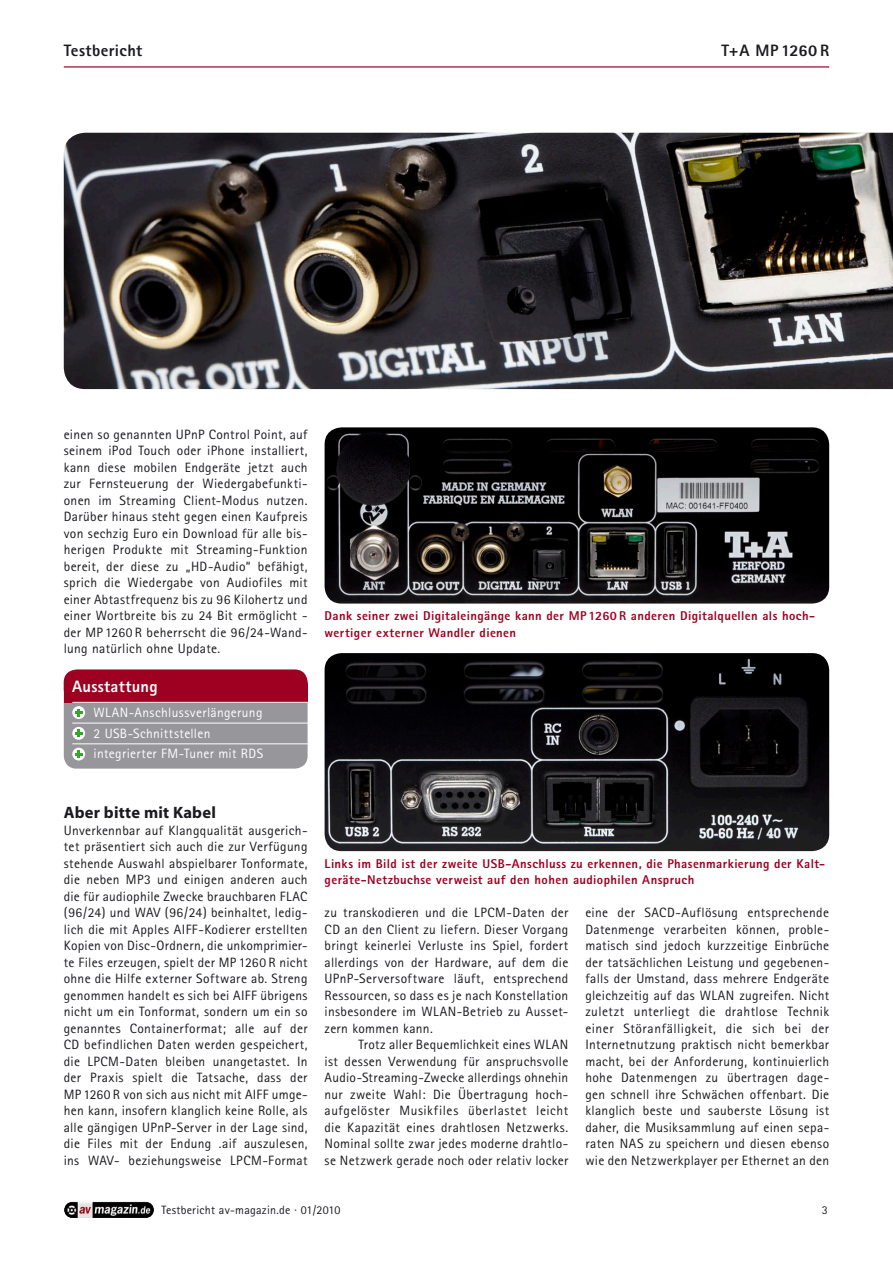
<style>
.page{position:relative;width:893px;height:1263px;background:#fff}
.page>*{position:absolute;margin:0;border:0;box-sizing:border-box;transform-origin:0 0}
.Absatzformat_6{font:800 16.5px "Rotis Sans Serif";letter-spacing:.02em;color:#1a1a1f}
.Subheads{font:700 16.5px "Myriad";letter-spacing:.01em;color:#1a1a1f}
.TAB_Heads{font:800 16.5px "Rotis Sans Serif";letter-spacing:.015em;color:#fff}
.Brot{font:13.5px/16.5px "Rotis Sans Serif";letter-spacing:.025em;color:#1a1a1f;text-align:justify}
.Brot_ohne_Einzug{font:13.5px/16.5px "Rotis Sans Serif";letter-spacing:.025em;color:#1a1a1f;text-align:justify}
.Kiste{font:13.5px "Rotis Sans Serif";letter-spacing:.025em;color:#fff}
.Kiste_ohne_Linie{font:13.5px "Rotis Sans Serif";letter-spacing:.02em;color:#fff}
.BUs{font:800 12.75px/16.5px "Rotis Sans Serif";letter-spacing:.03em;color:#9e0021}
._8pt{font:12px "Rotis Sans Serif";letter-spacing:.02em;color:#1a1a1f}
</style>
<div class="page">
<img style="left:64px;top:133px;width:829px;height:256px">
<hr style="left:64px;top:66px;width:765px;height:2px;background:#9e0021">
<img style="left:64px;top:1202px;width:90px;height:16px">
<svg style="left:64px;top:670px;width:244px;height:99px;background:#9d6b78"></svg>
<img style="left:325px;top:427px;width:504px;height:177px">
<img style="left:325px;top:653px;width:504px;height:198px">
<p class="Absatzformat_6" style="left:64px;top:40px;width:80px">Testbericht</p>
<p class="Absatzformat_6" style="left:721px;top:40px;width:109px">T+A MP 1260 R</p>
<p class="Brot" style="left:64px;top:426px;width:245px">einen so genannten UPnP Control Point, auf seinem iPod Touch oder iPhone installiert, kann diese mobilen Endgeräte jetzt auch zur Fernsteuerung der Wiedergabefunkti&shy;onen im Streaming Client-Modus nutzen.<br>Darüber hinaus steht gegen einen Kaufpreis von sechzig Euro ein Download für alle bis&shy;herigen Produkte mit Streaming-Funktion bereit, der diese zu „HD-Audio“ befähigt, sprich die Wiedergabe von Audiofiles mit einer Abtastfrequenz bis zu 96 Kilohertz und einer Wortbreite bis zu 24 Bit ermöglicht - der MP 1260 R beherrscht die 96/24-Wand&shy;lung natürlich ohne Update.</p>
<p class="TAB_Heads" style="left:72px;top:675px;width:87px">Ausstattung</p>
<p class="Kiste" style="left:94px;top:704px;width:170px">WLAN-Anschlussverlängerung</p>
<p class="Kiste" style="left:94px;top:725px;width:118px">2 USB-Schnittstellen</p>
<p class="Kiste_ohne_Linie" style="left:94px;top:746px;width:171px">integrierter FM-Tuner mit RDS</p>
<p class="BUs" style="left:325px;top:607px;width:492px">Dank seiner zwei Digitaleingänge kann der MP 1260 R anderen Digitalquellen als hoch&shy;wertiger externer Wandler dienen</p>
<p class="Subheads" style="left:64px;top:804px;width:154px">Aber bitte mit Kabel</p>
<p class="Brot_ohne_Einzug" style="left:64px;top:822px;width:245px">Unverkennbar auf Klangqualität ausgerich&shy;tet präsentiert sich auch die zur Verfügung stehende Auswahl abspielbarer Tonformate, die neben MP3 und einigen anderen auch die für audiophile Zwecke brauchbaren FLAC (96/24) und WAV (96/24) beinhaltet, ledig&shy;lich die mit Apples AIFF-Kodierer erstellten Kopien von Disc-Ordnern, die unkomprimier&shy;te Files erzeugen, spielt der MP 1260 R nicht ohne die Hilfe externer Software ab. Streng genommen handelt es sich bei AIFF übrigens nicht um ein Tonformat, sondern um ein so genanntes Containerformat; alle auf der CD befindlichen Daten werden gespeichert, die LPCM-Daten bleiben unangetastet. In der Praxis spielt die Tatsache, dass der MP 1260 R von sich aus nicht mit AIFF umge&shy;hen kann, insofern klanglich keine Rolle, als alle gängigen UPnP-Server in der Lage sind, die Files mit der Endung .aif auszulesen, ins WAV- beziehungsweise LPCM-Format</p>
<p class="BUs" style="left:325px;top:855px;width:502px">Links im Bild ist der zweite USB-Anschluss zu erkennen, die Phasenmarkierung der Kalt&shy;geräte-Netzbuchse verweist auf den hohen audiophilen Anspruch</p>
<p class="Brot_ohne_Einzug" style="left:325px;top:904px;width:245px">zu transkodieren und die LPCM-Daten der CD an den Client zu liefern. Dieser Vorgang bringt keinerlei Verluste ins Spiel, fordert allerdings von der Hardware, auf dem die UPnP-Serversoftware läuft, entsprechend Ressourcen, so dass es je nach Konstellation insbesondere im WLAN-Betrieb zu Ausset&shy;zern kommen kann.</p>
<p class="Brot" style="left:325px;top:1036px;width:245px;text-indent:34px">Trotz aller Bequemlichkeit eines WLAN ist dessen Verwendung für anspruchsvolle Audio-Streaming-Zwecke allerdings ohnehin nur zweite Wahl: Die Übertragung hoch&shy;aufgelöster Musikfiles überlastet leicht die Kapazität eines drahtlosen Netzwerks.<br>Nominal sollte zwar jedes moderne drahtlo&shy;se Netzwerk gerade noch oder relativ locker</p>
<p class="Brot" style="left:585px;top:904px;width:245px">eine der SACD-Auflösung entsprechende Datenmenge verarbeiten können, proble&shy;matisch sind jedoch kurzzeitige Einbrüche der tatsächlichen Leistung und gegebenen&shy;falls der Umstand, dass mehrere Endgeräte gleichzeitig auf das WLAN zugreifen. Nicht zuletzt unterliegt die drahtlose Technik einer Störanfälligkeit, die sich bei der Internetnutzung praktisch nicht bemerkbar macht, bei der Anforderung, kontinuierlich hohe Datenmengen zu übertragen dage&shy;gen schnell ihre Schwächen offenbart. Die klanglich beste und sauberste Lösung ist daher, die Musiksammlung auf einen sepa&shy;raten NAS zu speichern und diesen ebenso wie den Netzwerkplayer per Ethernet an den</p>
<p class="_8pt" style="left:161px;top:1203px;width:181px">Testbericht av-magazin.de · 01/2010</p>
<p class="_8pt" style="left:822px;top:1203px;width:7px">3</p>
</div>
